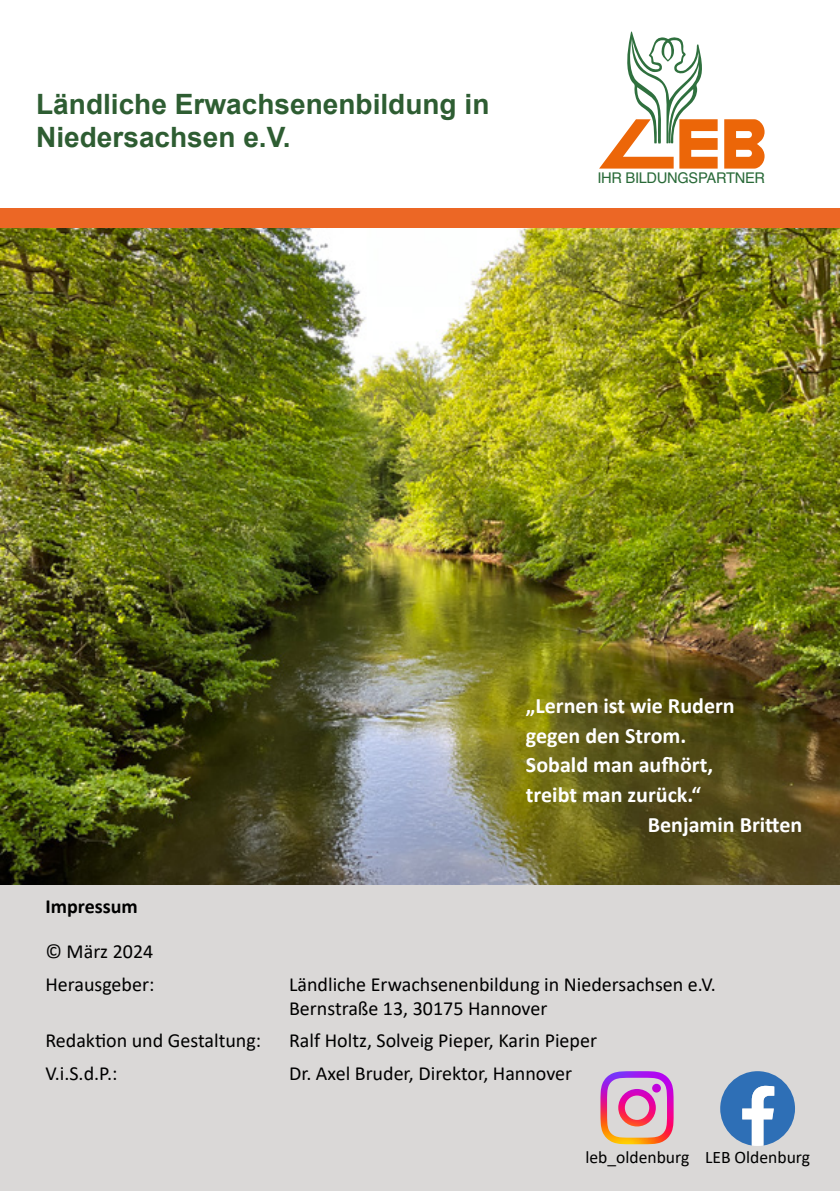
<style>
.page{position:relative;width:840px;height:1191px;background:#fff}
.page>*{position:absolute;margin:0;border:0;box-sizing:border-box;transform-origin:0 0}
.t1{font:700 28px/33.6px "Arial";color:#2e5d32}
.t2{font:700 22px "Calibri";color:#fff}
.t3{font:20px/32.4px "Calibri";color:#000}
.t4{font:700 20px "Calibri";color:#000}
.t5{font:17.6px "Calibri";color:#000}
.t6{font:14.8px "Helvetica";letter-spacing:-.025em;color:#296a38}
</style>
<div class="page">
<div style="left:0;top:884px;width:839px;height:307px;background:#dad8d7"></div>
<svg style="left:720px;top:1071px;width:74px;height:75px"></svg>
<img style="left:600px;top:1071px;width:73px;height:73px">
<div style="left:0;top:208px;width:839px;height:21px;background:#ec6725"></div>
<svg style="left:724px;top:119px;width:40px;height:50px;background:#ef8032"></svg>
<svg style="left:599px;top:32px;width:118px;height:137px"></svg>
<img style="left:0;top:229px;width:839px;height:655px">
<h1 class="t1" style="left:36px;top:87px;width:454px">Ländliche Erwachsenenbildung in<br>Niedersachsen e.V.</h1>
<p class="t6" style="left:597px;top:167px;width:169px">IHR BILDUNGSPARTNER</p>
<p class="t2" style="left:525px;top:690px;width:210px">„Lernen ist wie Rudern</p>
<p class="t2" style="left:525px;top:719px;width:162px">gegen den Strom.</p>
<p class="t2" style="left:525px;top:749px;width:188px">Sobald man aufhört,</p>
<p class="t2" style="left:525px;top:779px;width:176px">treibt man zurück.“</p>
<p class="t2" style="left:647px;top:809px;width:156px">Benjamin Britten</p>
<p class="t4" style="left:45px;top:892px;width:94px">Impressum</p>
<p class="t3" style="left:45px;top:935px;width:110px">© März 2024<br>Herausgeber:</p>
<p class="t3" style="left:45px;top:1024px;width:217px">Redaktion und Gestaltung:<br>V.i.S.d.P.:</p>
<p class="t3" style="left:289px;top:971px;width:428px;line-height:24px">Ländliche Erwachsenenbildung in Niedersachsen e.V.<br>Bernstraße 13, 30175 Hannover</p>
<p class="t3" style="left:289px;top:1024px;width:309px">Ralf Holtz, Solveig Pieper, Karin Pieper<br>Dr. Axel Bruder, Direktor, Hannover</p>
<p class="t5" style="left:585px;top:1144px;width:226px">leb_oldenburg LEB Oldenburg</p>
</div>
